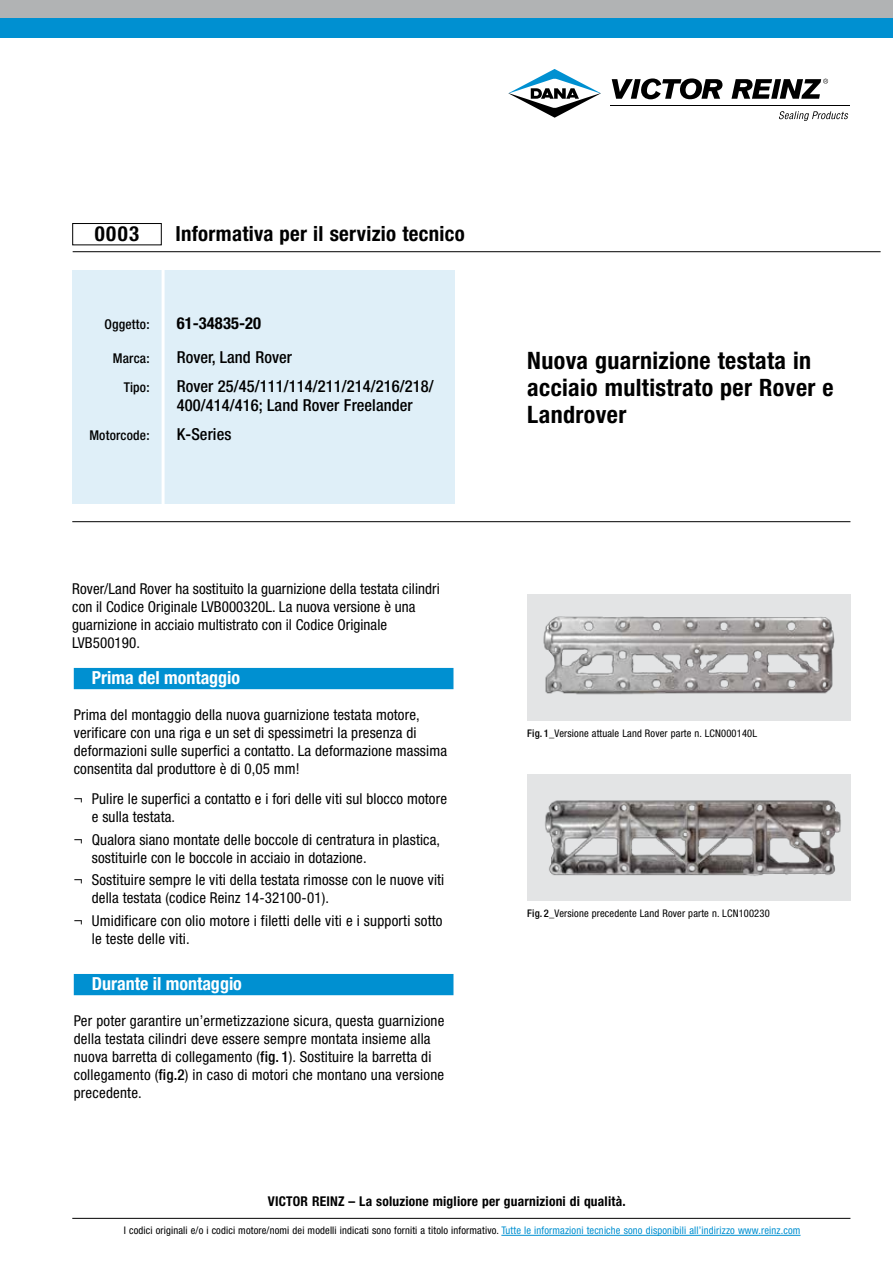
<style>
.page{position:relative;width:893px;height:1263px;background:#fff}
.page>*{position:absolute;margin:0;border:0;box-sizing:border-box;transform-origin:0 0}
.t1{font:700 condensed 24px/27px "Helvetica Neue";letter-spacing:.015em;color:#000}
.t2{font:700 condensed 20.85px "Helvetica Neue";letter-spacing:.015em;color:#000}
.t3{font:700 condensed 18px "Helvetica Neue";color:#fff}
.t4{font:500 condensed 16.5px/19.5px "Helvetica Neue";letter-spacing:.005em;color:#000}
.t5{font:700 condensed 16.5px "Helvetica Neue";letter-spacing:.005em;color:#000}
.t6{font:condensed 15px/18px "Helvetica Neue";letter-spacing:.01em;color:#000}
.t7{font:700 condensed 13.5px "Helvetica Neue";letter-spacing:.015em;color:#000}
.t8{font:500 condensed 13.5px "Helvetica Neue";letter-spacing:.015em;color:#000}
.t9{font:condensed 10.5px "Helvetica Neue";letter-spacing:.015em;color:#000}
.s1{font-weight:500}
.s2{color:#0090d1}
</style>
<div class="page">
<div style="left:74px;top:668px;width:379px;height:21px;background:#0090d1"></div>
<div style="left:74px;top:974px;width:379px;height:21px;background:#0090d1"></div>
<div style="left:0;top:0;width:893px;height:37px;background:#0090d1"></div>
<div style="left:0;top:0;width:893px;height:17px;background:#b1b3b4"></div>
<hr style="left:611px;top:105px;width:239px;height:1px;background:#000">
<svg style="left:612px;top:78px;width:111px;height:21px"></svg>
<svg style="left:731px;top:79px;width:97px;height:20px"></svg>
<svg style="left:508px;top:69px;width:93px;height:49px"></svg>
<svg style="left:779px;top:111px;width:69px;height:10px"></svg>
<div style="left:73px;top:270px;width:382px;height:234px;background:#dfeff8"></div>
<hr style="left:162px;top:268px;width:3px;height:236px;background:#fff">
<div style="left:72px;top:223px;width:90px;height:22px;border:1px solid #000"></div>
<div style="left:527px;top:594px;width:323px;height:126px;background:#e3e4e5"></div>
<img style="left:543px;top:616px;width:292px;height:79px">
<div style="left:527px;top:774px;width:323px;height:126px;background:#e3e4e5"></div>
<hr style="left:72px;top:521px;width:778px;height:1px;background:#000">
<hr style="left:73px;top:251px;width:808px;height:1px;background:#000">
<img style="left:545px;top:800px;width:296px;height:76px">
<hr style="left:72px;top:1218px;width:778px;height:1px;background:#000">
<hr style="left:501px;top:1235px;width:299px;height:1px;background:#0090d1">
<h2 class="t2" style="left:95px;top:221px;width:46px">0003</h2>
<h2 class="t2" style="left:175px;top:221px;width:291px">Informativa per il servizio tecnico</h2>
<p class="t8" style="left:104px;top:316px;width:47px">Oggetto:</p>
<p class="t5" style="left:177px;top:313px;width:86px">61-34835-20</p>
<p class="t8" style="left:113px;top:350px;width:38px">Marca:</p>
<p class="t4" style="left:177px;top:347px;width:117px">Rover, Land Rover</p>
<p class="t8" style="left:124px;top:379px;width:27px">Tipo:</p>
<p class="t4" style="left:177px;top:376px;width:258px">Rover 25/45/111/114/211/214/216/218/<br>400/414/416; Land Rover Freelander</p>
<p class="t8" style="left:89px;top:427px;width:62px">Motorcode:</p>
<p class="t4" style="left:177px;top:424px;width:56px">K-Series</p>
<p class="t6" style="left:72px;top:580px;width:369px">Rover/Land Rover ha sostituito la guarnizione della testata cilindri con il Codice Originale LVB000320L. La nuova versione è una guarnizione in acciaio multistrato con il Codice Originale LVB500190.</p>
<p class="t3" style="left:92px;top:667px;width:150px">Prima del montaggio</p>
<p class="t6" style="left:74px;top:706px;width:375px">Prima del montaggio della nuova guarnizione testata motore, verificare con una riga e un set di spessimetri la presenza di deformazioni sulle superfici a contatto. La deformazione massima consentita dal produttore è di 0,05 mm!</p>
<p class="t6" style="left:92px;top:790px;width:357px;text-indent:-18px">¬ Pulire le superfici a contatto e i fori delle viti sul blocco motore e sulla testata.</p>
<p class="t6" style="left:92px;top:830px;width:350px;text-indent:-18px">¬ Qualora siano montate delle boccole di centratura in plastica, sostituirle con le boccole in acciaio in dotazione.</p>
<p class="t6" style="left:92px;top:871px;width:354px;text-indent:-18px">¬ Sostituire sempre le viti della testata rimosse con le nuove viti della testata (codice Reinz 14-32100-01).</p>
<p class="t6" style="left:92px;top:911px;width:352px;text-indent:-18px">¬ Umidificare con olio motore i filetti delle viti e i supporti sotto le teste delle viti.</p>
<p class="t3" style="left:92px;top:973px;width:152px">Durante il montaggio</p>
<p class="t6" style="left:74px;top:1012px;width:372px">Per poter garantire un’ermetizzazione sicura, questa guarnizione della testata cilindri deve essere sempre montata insieme alla nuova barretta di collegamento (<span class="s1">fig. 1</span>). Sostituire la barretta di collegamento (<span class="s1">fig.2</span>) in caso di motori che montano una versione precedente.</p>
<h1 class="t1" style="left:527px;top:347px;width:308px">Nuova guarnizione testata in acciaio multistrato per Rover e<br>Landrover</h1>
<p class="t9" style="left:527px;top:727px;width:231px"><span class="s1">Fig. 1</span>_Versione attuale Land Rover parte n. LCN000140L</p>
<p class="t9" style="left:527px;top:907px;width:244px"><span class="s1">Fig. 2</span>_Versione precedente Land Rover parte n. LCN100230</p>
<p class="t7" style="left:268px;top:1193px;width:359px">VICTOR REINZ – La soluzione migliore per guarnizioni di qualità.</p>
<p class="t9" style="left:124px;top:1224px;width:678px">I codici originali e/o i codici motore/nomi dei modelli indicati sono forniti a titolo informativo. <span class="s2">Tutte le informazioni tecniche sono disponibili all’indirizzo www.reinz.com</span></p>
</div>
